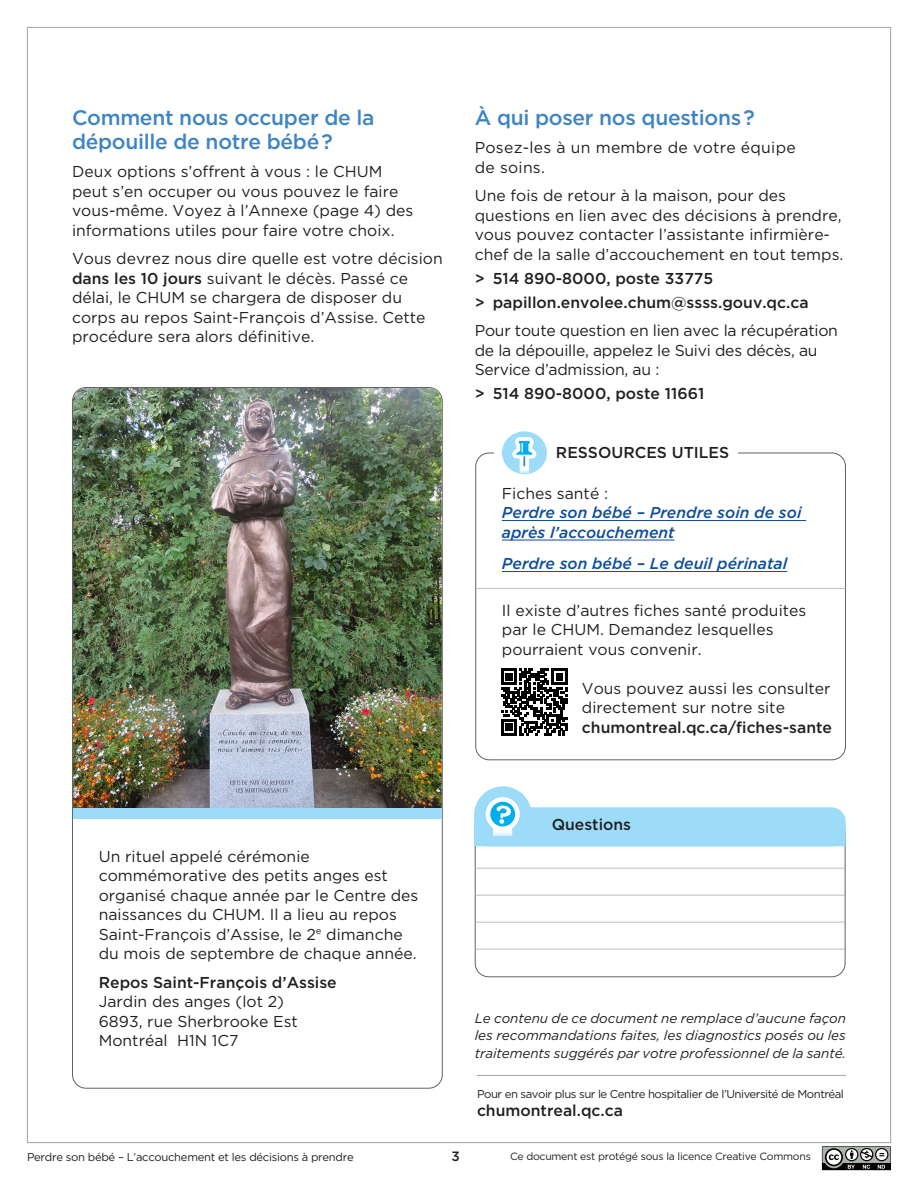
<style>
.page{position:relative;width:918px;height:1188px;background:#fff}
.page>*{position:absolute;margin:0;border:0;box-sizing:border-box;transform-origin:0 0}
.t1{font:500 21px/24px "Gotham";letter-spacing:-.015em;color:#3e85c5}
.t2{font:15.75px/19.5px "Gotham";color:#231f20}
.t3{font:500 15.75px/24px "Gotham";color:#231f20}
.t4{font:italic 500 15.75px/19.5px "Gotham";color:#0f4c9c}
.t5{font:italic 13.5px/17.4px "Gotham";letter-spacing:-.005em;color:#231f20;text-align:justify}
.t6{font:500 13.5px "Gotham";color:#231f20}
.t7{font:11.4px "Gotham";letter-spacing:-.04em;color:#231f20}
.t8{font:11.25px "Gotham";letter-spacing:-.025em;color:#231f20}
.t9{font:10.5px "Gotham";letter-spacing:-.025em;color:#231f20}
.s1{font-weight:500}
</style>
<div class="page">
<img style="left:73px;top:388px;width:369px;height:421px">
<div style="left:73px;top:809px;width:369px;height:10px;background:#9cdcf8"></div>
<hr style="left:477px;top:1075px;width:369px;height:1px;background:#a0a1a5">
<svg style="left:822px;top:1146px;width:69px;height:24px;background:#747774"></svg>
<hr style="left:502px;top:520px;width:304px;height:1px;background:#0f4c9c">
<hr style="left:502px;top:540px;width:173px;height:1px;background:#0f4c9c">
<hr style="left:502px;top:571px;width:285px;height:1px;background:#0f4c9c">
<hr style="left:476px;top:588px;width:370px;height:1px;background:#bcbdc0">
<svg style="left:502px;top:431px;width:45px;height:43px"></svg>
<svg style="left:501px;top:668px;width:67px;height:68px"></svg>
<svg style="left:501px;top:669px;width:66px;height:66px"></svg>
<div style="left:475px;top:818px;width:371px;height:159px;border:1px solid #616164;border-radius:14px"></div>
<hr style="left:475px;top:868px;width:370px;height:1px;background:#bcbdc0">
<hr style="left:475px;top:895px;width:370px;height:1px;background:#bcbdc0">
<hr style="left:475px;top:922px;width:370px;height:1px;background:#bcbdc0">
<hr style="left:475px;top:949px;width:370px;height:1px;background:#bcbdc0">
<div style="left:475px;top:808px;width:370px;height:38px;background:#9cdcf8;border-radius:14px"></div>
<div style="left:474px;top:807px;width:372px;height:39px;border:2px solid #9cdcf8;border-radius:14px"></div>
<div style="left:474px;top:822px;width:372px;height:24px;background:#9cdcf8"></div>
<svg style="left:474px;top:786px;width:58px;height:55px"></svg>
<h1 class="t1" style="left:72px;top:105px;width:304px">Comment nous occuper de la dépouille de notre bébé ?</h1>
<p class="t2" style="left:72px;top:162px;width:343px">Deux options s’offrent à vous : le CHUM peut s’en occuper ou vous pouvez le faire vous-même. Voyez à l’Annexe (page 4) des informations utiles pour faire votre choix.</p>
<p class="t2" style="left:72px;top:249px;width:372px">Vous devrez nous dire quelle est votre décision <span class="s1">dans les 10 jours</span> suivant le décès. Passé ce délai, le CHUM se chargera de disposer du corps au repos Saint-François d’Assise. Cette procédure sera alors définitive.</p>
<h1 class="t1" style="left:475px;top:105px;width:282px">À qui poser nos questions ?</h1>
<p class="t2" style="left:475px;top:138px;width:322px">Posez-les à un membre de votre équipe de soins.</p>
<p class="t2" style="left:475px;top:186px;width:370px">Une fois de retour à la maison, pour des questions en lien avec des décisions à prendre, vous pouvez contacter l’assistante infirmière&shy;chef de la salle d’accouchement en tout temps.</p>
<p class="t3" style="left:475px;top:266px;width:335px">&gt; 514 890-8000, poste 33775<br>&gt; papillon.envolee.chum@ssss.gouv.qc.ca</p>
<p class="t2" style="left:475px;top:321px;width:365px">Pour toute question en lien avec la récupération de la dépouille, appelez le Suivi des décès, au<br>Service d’admission, au :</p>
<p class="t3" style="left:475px;top:382px;width:231px">&gt; 514 890-8000, poste 11661</p>
<p class="t3" style="left:556px;top:440px;width:175px">RESSOURCES UTILES</p>
<p class="t2" style="left:502px;top:484px;width:108px">Fiches santé :</p>
<p class="t4" style="left:502px;top:503px;width:301px">Perdre son bébé – Prendre soin de soi après l’accouchement</p>
<p class="t4" style="left:502px;top:554px;width:287px">Perdre son bébé – Le deuil périnatal</p>
<p class="t2" style="left:502px;top:601px;width:306px">Il existe d’autres fiches santé produites par le CHUM. Demandez lesquelles pourraient vous convenir.</p>
<p class="t2" style="left:582px;top:679px;width:250px">Vous pouvez aussi les consulter directement sur notre site</p>
<p class="t3" style="left:582px;top:715px;width:252px">chumontreal.qc.ca/fiches-sante</p>
<p class="t2" style="left:99px;top:846px;width:321px">Un rituel appelé cérémonie commémorative des petits anges est organisé chaque année par le Centre des naissances du CHUM. Il a lieu au repos Saint-François d’Assise, le 2<sup>e</sup> dimanche du mois de septembre de chaque année.</p>
<p class="t3" style="left:99px;top:970px;width:240px">Repos Saint-François d’Assise</p>
<p class="t2" style="left:99px;top:992px;width:201px">Jardin des anges (lot 2)<br>6893, rue Sherbrooke Est<br>Montréal H1N 1C7</p>
<p class="t8" style="left:27px;top:1150px;width:328px">Perdre son bébé – L’accouchement et les décisions à prendre</p>
<p class="t6" style="left:451px;top:1147px;width:10px">3</p>
<p class="t3" style="left:552px;top:812px;width:81px">Questions</p>
<p class="t5" style="left:475px;top:1009px;width:373px">Le contenu de ce document ne remplace d’aucune façon les recommandations faites, les diagnostics posés ou les traitements suggérés par votre professionnel de la santé.</p>
<p class="t7" style="left:477px;top:1087px;width:368px">Pour en savoir plus sur le Centre hospitalier de l’Université de Montréal</p>
<p class="t3" style="left:477px;top:1099px;width:148px">chumontreal.qc.ca</p>
<p class="t9" style="left:510px;top:1150px;width:302px">Ce document est protégé sous la licence Creative Commons</p>
</div>
